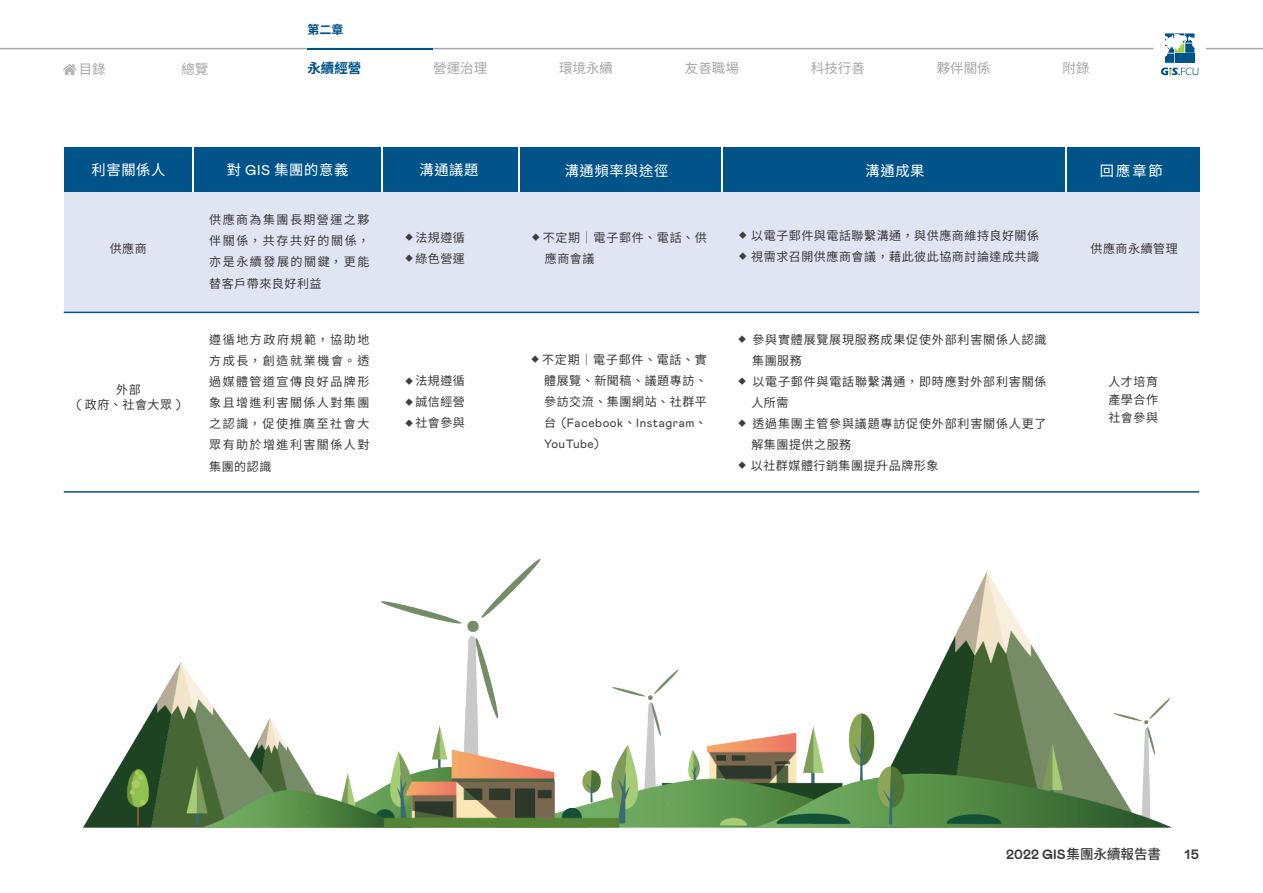
<style>
.page{position:relative;width:1263px;height:893px;background:#fff}
.page>*{position:absolute;margin:0;border:0;box-sizing:border-box;transform-origin:0 0}
.t1{font:14.25px "Noto Sans TC";letter-spacing:.045em;color:#fff}
.t2{font:13.5px "Noto Sans TC";color:#a8a9ad}
.t3{font:700 13.5px "Mabry Pro";color:#3e3e3f}
.t4{font:700 13.5px "Noto Sans TC";color:#00548a}
.t5{font:12px/21px "Noto Sans TC";letter-spacing:.06em;color:#3e3e3f;text-align:justify}
.t6{font:12px/21px "Mabry Pro";letter-spacing:.045em;color:#3e3e3f}
.t7{font:700 12px "Noto Sans TC";color:#00548a}
.s1{font-family:"Mabry Pro"}
.s2{font-size:7.5px}
.s3{font-family:"Noto Sans TC"}
.s4{font-family:"Noto Sans TC";font-weight:500}
</style>
<div class="page">
<hr style="left:0;top:48px;width:1153px;height:1px;background:#a8a9ad">
<hr style="left:1206px;top:48px;width:57px;height:1px;background:#a8a9ad">
<hr style="left:307px;top:48px;width:126px;height:1px;background:#00548a">
<svg style="left:1161px;top:33px;width:37px;height:42px"></svg>
<svg style="left:63px;top:64px;width:13px;height:11px"></svg>
<div style="left:64px;top:192px;width:1135px;height:120px;background:#e0e5f3"></div>
<div style="left:64px;top:147px;width:1135px;height:45px;background:#00548a"></div>
<hr style="left:64px;top:312px;width:1135px;height:1px;background:#00548a">
<hr style="left:64px;top:491px;width:1135px;height:2px;background:#00548a">
<hr style="left:1065px;top:147px;width:1px;height:45px;background:#fff">
<hr style="left:722px;top:147px;width:1px;height:45px;background:#fff">
<hr style="left:519px;top:147px;width:1px;height:45px;background:#fff">
<hr style="left:382px;top:147px;width:1px;height:45px;background:#fff">
<hr style="left:192px;top:147px;width:1px;height:45px;background:#fff">
<img style="left:83px;top:559px;width:1090px;height:269px">
<p class="t2" style="left:79px;top:62px;width:28px">目錄</p>
<p class="t7" style="left:307px;top:23px;width:37px">第二章</p>
<p class="t2" style="left:181px;top:62px;width:29px">總覽</p>
<p class="t2" style="left:433px;top:61px;width:55px">營運治理</p>
<p class="t2" style="left:559px;top:61px;width:55px">環境永續</p>
<p class="t2" style="left:685px;top:61px;width:55px">友善職場</p>
<p class="t2" style="left:811px;top:61px;width:55px">科技行善</p>
<p class="t2" style="left:937px;top:61px;width:55px">夥伴關係</p>
<p class="t2" style="left:1062px;top:61px;width:28px">附錄</p>
<p class="t4" style="left:307px;top:61px;width:55px">永續經營</p>
<p class="t1" style="left:92px;top:162px;width:75px">利害關係人</p>
<p class="t5" style="left:110px;top:238px;width:39px">供應商</p>
<p class="t1" style="left:227px;top:162px;width:123px">對 <span class="s1">GIS</span> 集團的意義</p>
<p class="t1" style="left:419px;top:162px;width:60px">溝通議題</p>
<p class="t1" style="left:565px;top:162px;width:105px">溝通頻率與途徑</p>
<p class="t1" style="left:866px;top:162px;width:60px">溝通成果</p>
<p class="t1" style="left:1100px;top:163px;width:64px">回應章節</p>
<p class="t5" style="left:209px;top:209px;width:162px">供應商為集團長期營運之夥伴關係，共存共好的關係，亦是永續發展的關鍵，更能</p>
<p class="t5" style="left:209px;top:273px;width:114px">替客戶帶來良好利益</p>
<p class="t5" style="left:405px;top:227px;width:61px"><span class="s2">◆</span> 法規遵循</p>
<p class="t5" style="left:405px;top:248px;width:61px"><span class="s2">◆</span> 綠色營運</p>
<p class="t5" style="left:545px;top:227px;width:164px;text-indent:-13px"><span class="s2">◆</span> 不定期｜電子郵件、電話、供應商會議</p>
<p class="t5" style="left:739px;top:225px;width:302px"><span class="s2">◆</span> 以電子郵件與電話聯繫溝通，與供應商維持良好關係</p>
<p class="t5" style="left:739px;top:246px;width:302px"><span class="s2">◆</span> 視需求召開供應商會議，藉此彼此協商討論達成共識</p>
<p class="t5" style="left:1090px;top:238px;width:89px">供應商永續管理</p>
<p class="t5" style="left:76px;top:382px;width:106px;line-height:15px;text-align:center">外部<br><span class="s1">(</span> 政府、社會大眾 <span class="s1">)</span></p>
<p class="t5" style="left:209px;top:329px;width:162px">遵循地方政府規範，協助地方成長，創造就業機會。透過媒體管道宣傳良好品牌形象且增進利害關係人對集團之認識，促使推廣至社會大眾有助於增進利害關係人對</p>
<p class="t5" style="left:209px;top:456px;width:64px">集團的認識</p>
<p class="t5" style="left:405px;top:371px;width:61px"><span class="s2">◆</span> 法規遵循</p>
<p class="t5" style="left:405px;top:392px;width:61px"><span class="s2">◆</span> 誠信經營</p>
<p class="t5" style="left:405px;top:413px;width:61px"><span class="s2">◆</span> 社會參與</p>
<p class="t5" style="left:544px;top:349px;width:164px;text-indent:-13px"><span class="s2">◆</span> 不定期｜電子郵件、電話、實體展覽、新聞稿、議題專訪、參訪交流、集團網站、社群平</p>
<p class="t6" style="left:544px;top:411px;width:164px"><span class="s3">台</span> (Facebook<span class="s3">、</span>Instagram<span class="s3">、<br></span>YouTube)</p>
<p class="t5" style="left:752px;top:329px;width:296px;text-indent:-14px"><span class="s2">◆</span> 參與實體展覽展現服務成果促使外部利害關係人認識集團服務</p>
<p class="t5" style="left:751px;top:371px;width:297px;text-indent:-13px"><span class="s2">◆</span> 以電子郵件與電話聯繫溝通，即時應對外部利害關係人所需</p>
<p class="t5" style="left:751px;top:413px;width:297px;text-indent:-13px"><span class="s2">◆</span> 透過集團主管參與議題專訪促使外部利害關係人更了解集團提供之服務</p>
<p class="t5" style="left:739px;top:455px;width:201px"><span class="s2">◆</span> 以社群媒體行銷集團提升品牌形象</p>
<p class="t5" style="left:1108px;top:373px;width:51px;line-height:18px">人才培育產學合作社會參與</p>
<p class="t3" style="left:1006px;top:844px;width:156px">2022 GIS<span class="s4">集團永續報告書</span></p>
<p class="t3" style="left:1184px;top:844px;width:16px">15</p>
</div>
